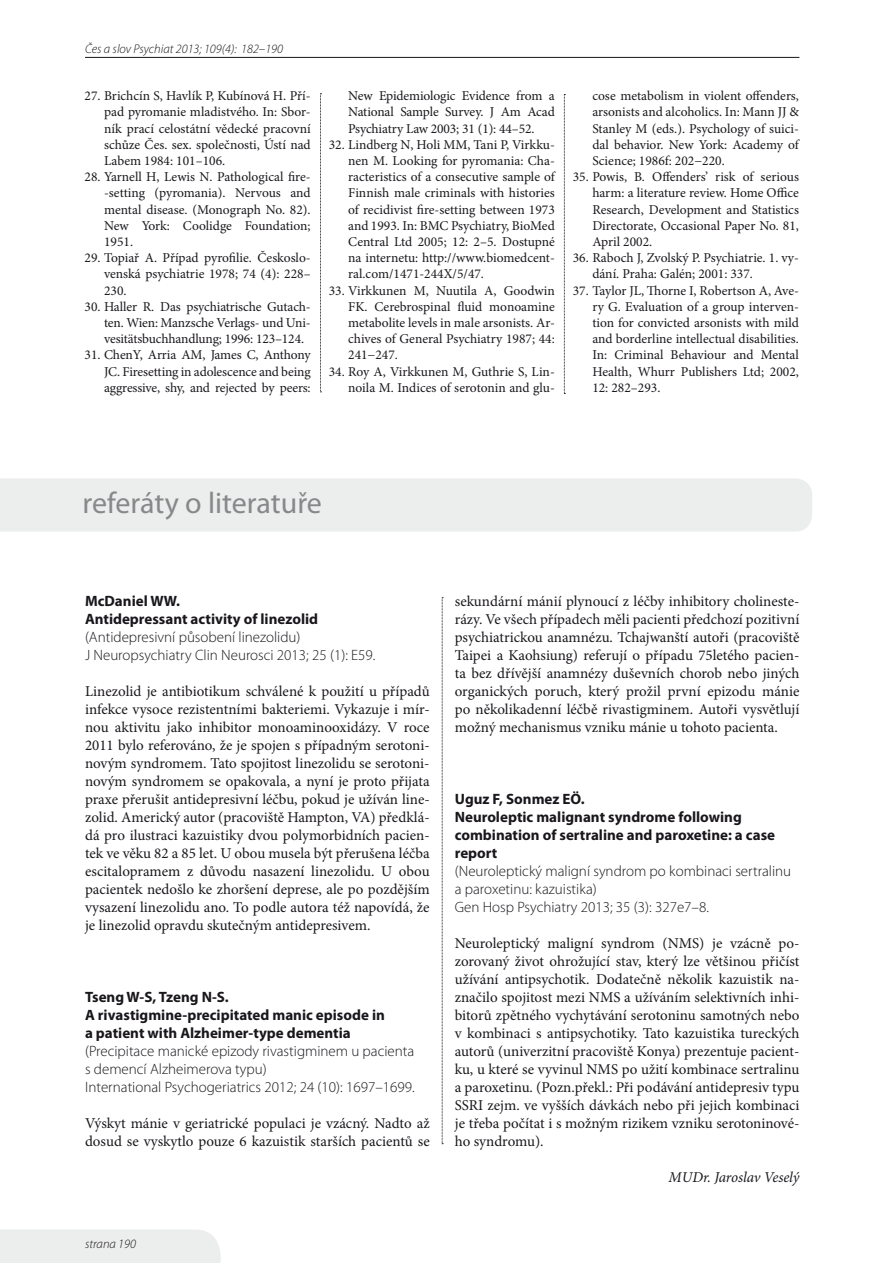
<style>
.page{position:relative;width:893px;height:1263px;background:#fff}
.page>*{position:absolute;margin:0;border:0;box-sizing:border-box;transform-origin:0 0}
.t1{font:30px "Myriad Pro";color:#87888a}
.t2{font:15px/18px "Minion Pro";color:#1a171c;text-align:justify}
.t3{font:300 15px/18px "Myriad Pro";color:#1a171c}
.t4{font:700 15px/18px "Myriad Pro";color:#1a171c}
.t5{font:italic 15px "Minion Pro";letter-spacing:-.015em;color:#1a171c}
.t6{font:13.5px/16.2px "Minion Pro";letter-spacing:-.005em;color:#1a171c;text-align:justify}
.t7{font:italic 300 12.75px "Myriad Pro";color:#1a171c}
</style>
<div class="page">
<hr style="left:85px;top:57px;width:714px;height:1px;background:#1a171c">
<div style="left:0;top:1229px;width:221px;height:34px;background:#eceded"></div>
<svg style="left:442px;top:597px;width:1px;height:547px"></svg>
<svg style="left:320px;top:93px;width:1px;height:300px"></svg>
<svg style="left:564px;top:94px;width:1px;height:300px"></svg>
<div style="left:0;top:478px;width:812px;height:53px;background:#eceded"></div>
<p class="t7" style="left:85px;top:42px;width:199px">Čes a slov Psychiat 2013; 109(4): 182–190</p>
<p class="t6" style="left:104px;top:88px;width:208px;text-indent:-19px">27. Brichcín S, Havlík P, Kubínová H. Pří&shy;pad pyromanie mladistvého. In: Sbor&shy;ník prací celostátní vědecké pracovní schůze Čes. sex. společnosti, Ústí nad Labem 1984: 101–106.</p>
<p class="t6" style="left:104px;top:169px;width:208px;text-indent:-19px">28. Yarnell H, Lewis N. Pathological fire--setting (pyromania). Nervous and mental disease. (Monograph No. 82).<br>New York: Coolidge Foundation; 1951.</p>
<p class="t6" style="left:104px;top:250px;width:208px;text-indent:-19px">29. Topiař A. Případ pyrofilie. Českoslo&shy;venská psychiatrie 1978; 74 (4): 228– 230.</p>
<p class="t6" style="left:104px;top:298px;width:208px;text-indent:-19px">30. Haller R. Das psychiatrische Gutach&shy;ten. Wien: Manzsche Verlags- und Uni&shy;vesitätsbuchhandlung; 1996: 123–124.</p>
<p class="t6" style="left:104px;top:347px;width:208px;text-indent:-19px">31. ChenY, Arria AM, James C, Anthony JC. Firesetting in adolescence and being aggressive, shy, and rejected by peers:</p>
<p class="t6" style="left:348px;top:88px;width:208px">New Epidemiologic Evidence from a National Sample Survey. J Am Acad Psychiatry Law 2003; 31 (1): 44–52.</p>
<p class="t6" style="left:348px;top:136px;width:208px;text-indent:-19px">32. Lindberg N, Holi MM, Tani P, Virkku&shy;nen M. Looking for pyromania: Cha&shy;racteristics of a consecutive sample of Finnish male criminals with histories of recidivist fire-setting between 1973 and 1993. In: BMC Psychiatry, BioMed Central Ltd 2005; 12: 2–5. Dostupné na internetu: http://www.biomedcent&shy;ral.com/1471-244X/5/47.</p>
<p class="t6" style="left:348px;top:282px;width:208px;text-indent:-19px">33. Virkkunen M, Nuutila A, Goodwin FK. Cerebrospinal fluid monoamine metabolite levels in male arsonists. Ar&shy;chives of General Psychiatry 1987; 44:<br>241−247.</p>
<p class="t6" style="left:329px;top:363px;width:228px;text-align:right">34. Roy A, Virkkunen M, Guthrie S, Lin&shy;noila M. Indices of serotonin and glu-</p>
<p class="t6" style="left:592px;top:88px;width:208px">cose metabolism in violent offenders, arsonists and alcoholics. In: Mann JJ &amp; Stanley M (eds.). Psychology of suici&shy;dal behavior. New York: Academy of Science; 1986f: 202−220.</p>
<p class="t6" style="left:592px;top:169px;width:208px;text-indent:-19px">35. Powis, B. Offenders’ risk of serious harm: a literature review. Home Office Research, Development and Statistics Directorate, Occasional Paper No. 81, April 2002.</p>
<p class="t6" style="left:592px;top:250px;width:208px;text-indent:-19px">36. Raboch J, Zvolský P. Psychiatrie. 1. vy&shy;dání. Praha: Galén; 2001: 337.</p>
<p class="t6" style="left:592px;top:282px;width:208px;text-indent:-19px">37. Taylor JL, Thorne I, Robertson A, Ave&shy;ry G. Evaluation of a group interven&shy;tion for convicted arsonists with mild and borderline intellectual disabilities.<br>In: Criminal Behaviour and Mental Health, Whurr Publishers Ltd; 2002, 12: 282–293.</p>
<h1 class="t1" style="left:83px;top:484px;width:241px">referáty o literatuře</h1>
<p class="t4" style="left:85px;top:591px;width:235px">McDaniel WW.<br>Antidepressant activity of linezolid</p>
<p class="t3" style="left:85px;top:628px;width:292px">(Antidepresivní působení linezolidu)<br>J Neuropsychiatry Clin Neurosci 2013; 25 (1): E59.</p>
<p class="t2" style="left:85px;top:682px;width:346px">Linezolid je antibiotikum schválené k použití u případů infekce vysoce rezistentními bakteriemi. Vykazuje i mír&shy;nou aktivitu jako inhibitor monoaminooxidázy. V roce 2011 bylo referováno, že je spojen s případným serotoni&shy;novým syndromem. Tato spojitost linezolidu se serotoni&shy;novým syndromem se opakovala, a nyní je proto přijata praxe přerušit antidepresivní léčbu, pokud je užíván line&shy;zolid. Americký autor (pracoviště Hampton, VA) předklá&shy;dá pro ilustraci kazuistiky dvou polymorbidních pacien&shy;tek ve věku 82 a 85 let. U obou musela být přerušena léčba escitalopramem z důvodu nasazení linezolidu. U obou pacientek nedošlo ke zhoršení deprese, ale po pozdějším vysazení linezolidu ano. To podle autora též napovídá, že je linezolid opravdu skutečným antidepresivem.</p>
<p class="t4" style="left:85px;top:987px;width:301px">Tseng W-S, Tzeng N-S.<br>A rivastigmine-precipitated manic episode in a patient with Alzheimer-type dementia</p>
<p class="t3" style="left:85px;top:1042px;width:331px">(Precipitace manické epizody rivastigminem u pacienta s demencí Alzheimerova typu)<br>I nternational Psychogeriatrics 2012; 24 (10): 1697–1699.</p>
<p class="t2" style="left:85px;top:1114px;width:346px">Výskyt mánie v geriatrické populaci je vzácný. Nadto až dosud se vyskytlo pouze 6 kazuistik starších pacientů se</p>
<p class="t7" style="left:85px;top:1237px;width:52px">strana 190</p>
<p class="t2" style="left:455px;top:592px;width:346px">sekundární mánií plynoucí z léčby inhibitory cholineste&shy;rázy. Ve všech případech měli pacienti předchozí pozitivní psychiatrickou anamnézu. Tchajwanští autoři (pracoviště Taipei a Kaohsiung) referují o případu 75letého pacien&shy;ta bez dřívější anamnézy duševních chorob nebo jiných organických poruch, který prožil první epizodu mánie po několikadenní léčbě rivastigminem. Autoři vysvětlují možný mechanismus vzniku mánie u tohoto pacienta.</p>
<p class="t4" style="left:455px;top:789px;width:322px">Uguz F, Sonmez EÖ.<br>Neuroleptic malignant syndrome following combination of sertraline and paroxetine: a case report</p>
<p class="t3" style="left:455px;top:862px;width:338px">(Neuroleptický maligní syndrom po kombinaci sertralinu a paroxetinu: kazuistika)<br>Gen Hosp Psychiatry 2013; 35 (3): 327e7–8.</p>
<p class="t2" style="left:455px;top:934px;width:346px">Neuroleptický maligní syndrom (NMS) je vzácně po&shy;zorovaný život ohrožující stav, který lze většinou přičíst užívání antipsychotik. Dodatečně několik kazuistik na&shy;značilo spojitost mezi NMS a užíváním selektivních inhi&shy;bitorů zpětného vychytávání serotoninu samotných nebo v kombinaci s antipsychotiky. Tato kazuistika tureckých autorů (univerzitní pracoviště Konya) prezentuje pacient&shy;ku, u které se vyvinul NMS po užití kombinace sertralinu a paroxetinu. (Pozn.překl.: Při podávání antidepresiv typu SSRI zejm. ve vyšších dávkách nebo při jejich kombinaci je třeba počítat i s možným rizikem vzniku serotoninové&shy;ho syndromu).</p>
<p class="t5" style="left:669px;top:1167px;width:132px">MUDr. Jaroslav Veselý</p>
</div>
